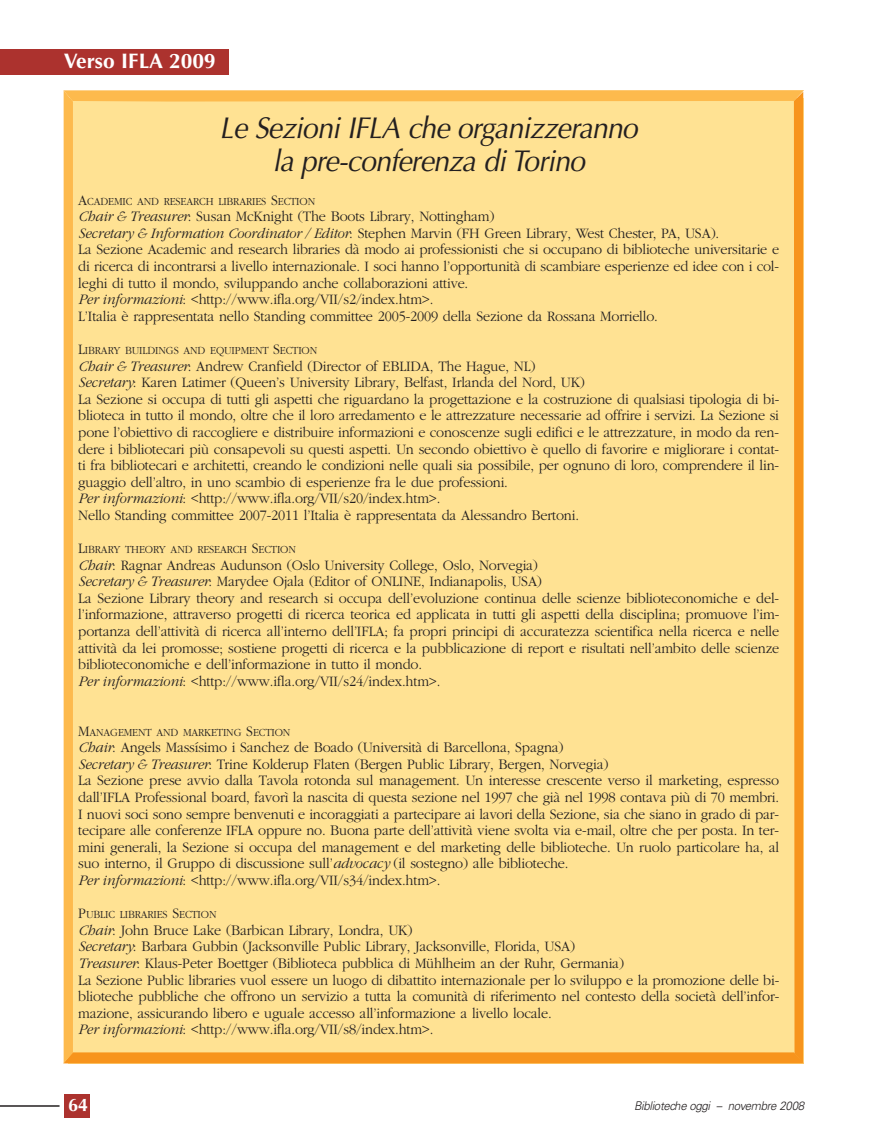
<style>
.page{position:relative;width:893px;height:1148px;background:#fff}
.page>*{position:absolute;margin:0;border:0;box-sizing:border-box;transform-origin:0 0}
.t1{font:italic 30px/33px "Optima";letter-spacing:-.03em;color:#231f20;text-align:center;scale:.95 1}
.t2{font:700 21px "Optima";color:#fff}
.t3{font:700 18px "Optima";color:#fff}
.t4{font:300 15px/16.6px "Garamond";letter-spacing:-.01em;color:#231f20;scale:.95 1}
.t5{font:italic 300 12px "Univers";letter-spacing:-.03em;color:#231f20;scale:.95 1}
.t6{font:300 11.25px "Garamond";letter-spacing:-.015em;color:#231f20;scale:.95 1}
.s1{font-size:15px}
.s2{font-style:italic}
</style>
<div class="page">
<hr style="left:0;top:1105px;width:60px;height:1px;background:#231f20">
<div style="left:64px;top:1094px;width:26px;height:23px;background:#ac322e"></div>
<div style="left:0;top:49px;width:229px;height:25px;background:#ac322e"></div>
<div style="left:63px;top:90px;width:741px;height:973px;background:#ffe293"></div>
<h2 class="t2" style="left:64px;top:52px;width:153px">Verso IFLA 2009</h2>
<h1 class="t1" style="left:219px;top:115px;width:441px">Le Sezioni IFLA che organizzeranno la pre-conferenza di Torino</h1>
<p class="t6" style="left:78px;top:197px;width:251px"><span class="s1">A</span>CADEMIC AND RESEARCH LIBRARIES <span class="s1">S</span>ECTION</p>
<p class="t4" style="left:78px;top:209px;width:739px"><span class="s2">Chair &amp; Treasurer</span>: Susan McKnight (The Boots Library, Nottingham)<br><span class="s2">Secretary &amp; Information Coordinator / Editor</span>: Stephen Marvin (FH Green Library, West Chester, PA, USA).<br>La Sezione Academic and research libraries dà modo ai professionisti che si occupano di biblioteche universitarie e di ricerca di incontrarsi a livello internazionale. I soci hanno l’opportunità di scambiare esperienze ed idee con i col&shy;leghi di tutto il mondo, sviluppando anche collaborazioni attive.<br><span class="s2">Per informazioni</span>: &lt;http://www.ifla.org/VII/s2/index.htm&gt;.<br>L’Italia è rappresentata nello Standing committee 2005-2009 della Sezione da Rossana Morriello.</p>
<p class="t6" style="left:78px;top:346px;width:253px"><span class="s1">L</span>IBRARY BUILDINGS AND EQUIPMENT <span class="s1">S</span>ECTION</p>
<p class="t4" style="left:78px;top:358px;width:739px"><span class="s2">Chair &amp; Treasurer</span>: Andrew Cranfield (Director of EBLIDA, The Hague, NL)<br><span class="s2">Secretary</span>: Karen Latimer (Queen’s University Library, Belfast, Irlanda del Nord, UK)<br>La Sezione si occupa di tutti gli aspetti che riguardano la progettazione e la costruzione di qualsiasi tipologia di bi&shy;blioteca in tutto il mondo, oltre che il loro arredamento e le attrezzature necessarie ad offrire i servizi. La Sezione si pone l’obiettivo di raccogliere e distribuire informazioni e conoscenze sugli edifici e le attrezzature, in modo da ren&shy;dere i bibliotecari più consapevoli su questi aspetti. Un secondo obiettivo è quello di favorire e migliorare i contat&shy;ti fra bibliotecari e architetti, creando le condizioni nelle quali sia possibile, per ognuno di loro, comprendere il lin&shy;guaggio dell’altro, in uno scambio di esperienze fra le due professioni.<br><span class="s2">Per informazioni</span>: &lt;http://www.ifla.org/VII/s20/index.htm&gt;.<br>Nello Standing committee 2007-2011 l’Italia è rappresentata da Alessandro Bertoni.</p>
<p class="t6" style="left:78px;top:545px;width:231px"><span class="s1">L</span>IBRARY THEORY AND RESEARCH <span class="s1">S</span>ECTION</p>
<p class="t4" style="left:78px;top:558px;width:739px"><span class="s2">Chair</span>: Ragnar Andreas Audunson (Oslo University College, Oslo, Norvegia)<br><span class="s2">Secretary &amp; Treasurer</span>: Marydee Ojala (Editor of ONLINE, Indianapolis, USA)<br>La Sezione Library theory and research si occupa dell’evoluzione continua delle scienze biblioteconomiche e del&shy;l’informazione, attraverso progetti di ricerca teorica ed applicata in tutti gli aspetti della disciplina; promuove l’im&shy;portanza dell’attività di ricerca all’interno dell’IFLA; fa propri principi di accuratezza scientifica nella ricerca e nelle attività da lei promosse; sostiene progetti di ricerca e la pubblicazione di report e risultati nell’ambito delle scienze biblioteconomiche e dell’informazione in tutto il mondo.<br><span class="s2">Per informazioni</span>: &lt;http://www.ifla.org/VII/s24/index.htm&gt;.</p>
<p class="t6" style="left:78px;top:727px;width:225px"><span class="s1">M</span>ANAGEMENT AND MARKETING <span class="s1">S</span>ECTION</p>
<p class="t4" style="left:78px;top:740px;width:739px"><span class="s2">Chair</span>: Angels Massísimo i Sanchez de Boado (Università di Barcellona, Spagna)<br><span class="s2">Secretary &amp; Treasurer</span>: Trine Kolderup Flaten (Bergen Public Library, Bergen, Norvegia)<br>La Sezione prese avvio dalla Tavola rotonda sul management. Un interesse crescente verso il marketing, espresso dall’IFLA Professional board, favorì la nascita di questa sezione nel 1997 che già nel 1998 contava più di 70 membri.<br>I nuovi soci sono sempre benvenuti e incoraggiati a partecipare ai lavori della Sezione, sia che siano in grado di par&shy;tecipare alle conferenze IFLA oppure no. Buona parte dell’attività viene svolta via e-mail, oltre che per posta. In ter&shy;mini generali, la Sezione si occupa del management e del marketing delle biblioteche. Un ruolo particolare ha, al suo interno, il Gruppo di discussione sull’<span class="s2">advocacy</span> (il sostegno) alle biblioteche.<br><span class="s2">Per informazioni</span>: &lt;http://www.ifla.org/VII/s34/index.htm&gt;.</p>
<p class="t6" style="left:78px;top:910px;width:147px"><span class="s1">P</span>UBLIC LIBRARIES <span class="s1">S</span>ECTION</p>
<p class="t4" style="left:78px;top:923px;width:739px"><span class="s2">Chair</span>: John Bruce Lake (Barbican Library, Londra, UK)<br><span class="s2">Secretary</span>: Barbara Gubbin (Jacksonville Public Library, Jacksonville, Florida, USA)<br><span class="s2">Treasurer</span>: Klaus-Peter Boettger (Biblioteca pubblica di Mühlheim an der Ruhr, Germania)<br>La Sezione Public libraries vuol essere un luogo di dibattito internazionale per lo sviluppo e la promozione delle bi&shy;blioteche pubbliche che offrono un servizio a tutta la comunità di riferimento nel contesto della società dell’infor&shy;mazione, assicurando libero e uguale accesso all’informazione a livello locale.<br><span class="s2">Per informazioni</span>: &lt;http://www.ifla.org/VII/s8/index.htm&gt;.</p>
<p class="t3" style="left:68px;top:1097px;width:22px">64</p>
<p class="t5" style="left:634px;top:1100px;width:180px">Biblioteche oggi – novembre 2008</p>
</div>
